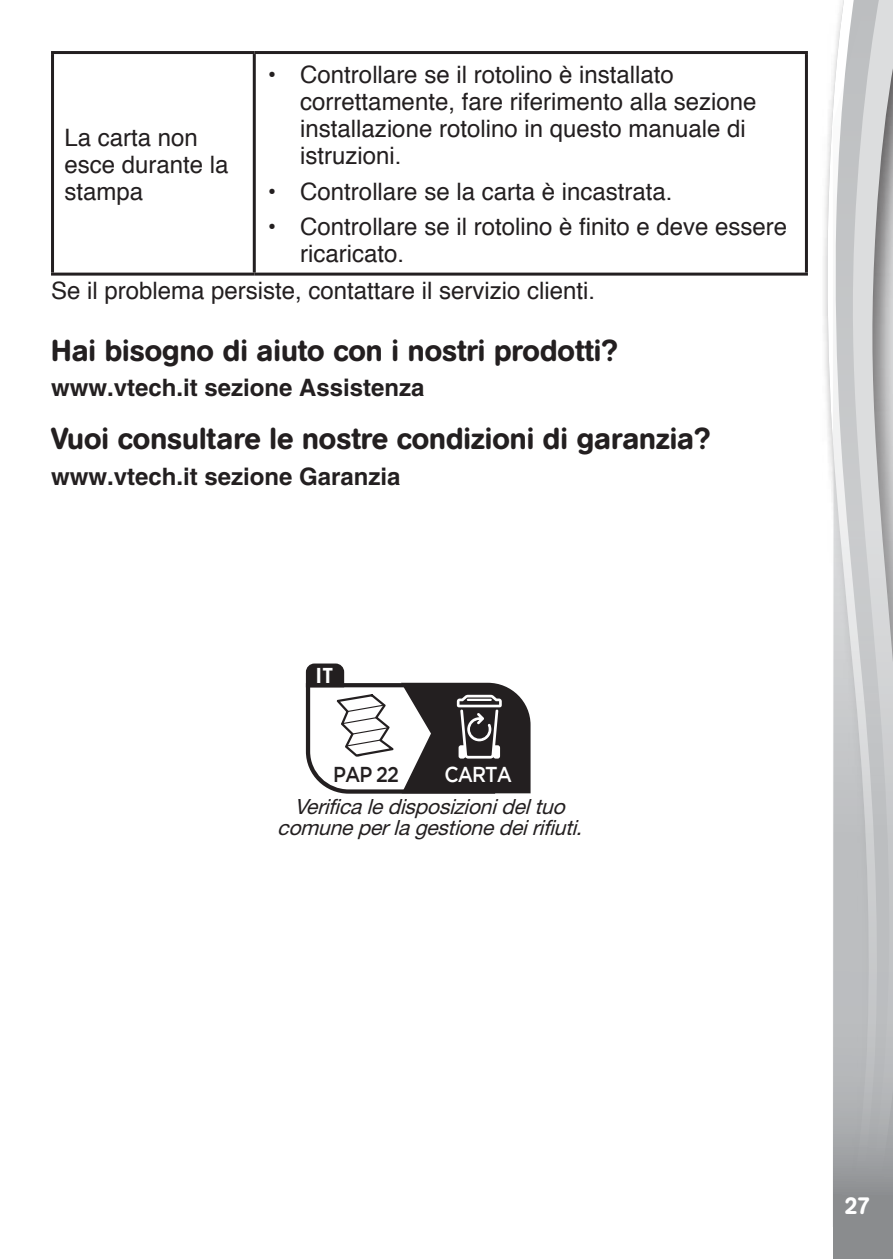
<style>
.page{position:relative;width:893px;height:1259px;background:#fff}
.page>*{position:absolute;margin:0;border:0;box-sizing:border-box;transform-origin:0 0}
.t1{font:500 30px "AG Book Rounded";color:#231f20}
.t2{font:24px/27px "Helvetica";color:#231f20}
.t3{font:700 24px "Helvetica";color:#231f20}
.t4{font:500 24px "AG Book Rounded";color:#fff}
.t5{font:500 21.6px "Gotham";color:#231f20;scale:.9 1}
.t6{font:500 21.6px "Gotham";letter-spacing:-.05em;color:#fff;scale:.9 1}
.t7{font:italic 21px/21px "Helvetica 55 Roman";color:#231f20;text-align:center}
.t8{font:700 condensed 21px "Helvetica Neue LT Com";color:#fff}
</style>
<div class="page">
<div style="left:820px;top:0;width:73px;height:1259px;background:#231f20;opacity:.75"></div>
<svg style="left:827px;top:0;width:6px;height:1227px"></svg>
<svg style="left:833px;top:0;width:60px;height:1259px;background:#c2c4c5"></svg>
<div style="left:765px;top:1227px;width:68px;height:32px;background:#fff"></div>
<hr style="left:51px;top:51px;width:203px;height:3px;background:#231f20">
<hr style="left:51px;top:54px;width:3px;height:219px;background:#231f20">
<hr style="left:254px;top:51px;width:554px;height:3px;background:#231f20">
<hr style="left:253px;top:54px;width:3px;height:219px;background:#231f20">
<hr style="left:805px;top:54px;width:3px;height:219px;background:#231f20">
<hr style="left:51px;top:273px;width:203px;height:3px;background:#231f20">
<hr style="left:254px;top:273px;width:554px;height:3px;background:#231f20">
<svg style="left:306px;top:663px;width:225px;height:130px"></svg>
<p class="t2" style="left:300px;top:63px;width:458px;text-indent:-34px">• Controllare se il rotolino è installato correttamente, fare riferimento alla sezione installazione rotolino in questo manuale di istruzioni.</p>
<p class="t2" style="left:266px;top:179px;width:408px">• Controllare se la carta è incastrata.</p>
<p class="t2" style="left:300px;top:215px;width:488px;text-indent:-34px">• Controllare se il rotolino è finito e deve essere ricaricato.</p>
<p class="t2" style="left:51px;top:279px;width:546px">Se il problema persiste, contattare il servizio clienti.</p>
<p class="t1" style="left:51px;top:333px;width:568px">Hai bisogno di aiuto con i nostri prodotti?</p>
<p class="t3" style="left:51px;top:373px;width:375px">www.vtech.it sezione Assistenza</p>
<p class="t1" style="left:51px;top:421px;width:661px">Vuoi consultare le nostre condizioni di garanzia?</p>
<p class="t3" style="left:51px;top:461px;width:351px">www.vtech.it sezione Garanzia</p>
<p class="t2" style="left:65px;top:125px;width:166px">La carta non esce durante la stampa</p>
<p class="t8" style="left:316px;top:662px;width:18px">IT</p>
<p class="t5" style="left:333px;top:761px;width:75px">PAP 22</p>
<p class="t6" style="left:445px;top:761px;width:77px">CARTA</p>
<p class="t7" style="left:277px;top:795px;width:312px">Verificaledisposizionideltuo comuneperlagestionedeirifiuti.</p>
<p class="t4" style="left:844px;top:1191px;width:27px">27</p>
</div>
